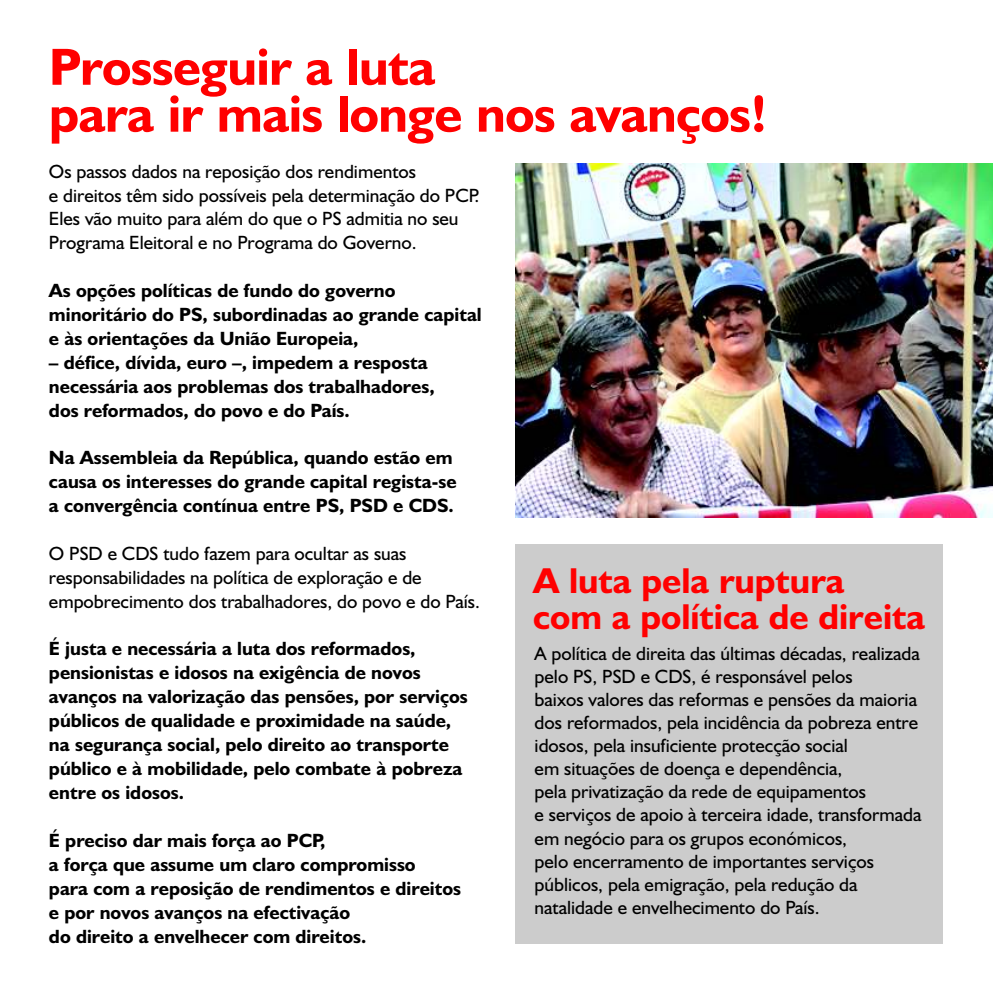
<style>
.page{position:relative;width:993px;height:993px;background:#fff}
.page>*{position:absolute;margin:0;border:0;box-sizing:border-box;transform-origin:0 0}
.t1{font:700 52.5px/46.9px "Humanist 521 BT";letter-spacing:-.01em;color:#f00}
.t2{font:700 36.05px/35.7px "Humanist 521 BT";color:#f00}
.t3{font:700 19.25px/24px "Humanist 521 BT";color:#000}
.t4{font:19.25px/23.1px "Humanist 521 BT";color:#000}
</style>
<div class="page">
<div style="left:515px;top:543px;width:427px;height:399px;background:#ccc"></div>
<img style="left:515px;top:164px;width:477px;height:353px">
<h1 class="t1" style="left:49px;top:48px;width:719px">Prosseguir a luta<br>para ir mais longe nos avanços!</h1>
<p class="t4" style="left:49px;top:161px;width:432px;line-height:23.8px">Os passos dados na reposição dos rendimentos<br>e direitos têm sido possíveis pela determinação do PCP.<br>Eles vão muito para além do que o PS admitia no seu Programa Eleitoral e no Programa do Governo.</p>
<p class="t3" style="left:49px;top:280px;width:434px">As opções políticas de fundo do governo minoritário do PS, subordinadas ao grande capital e às orientações da União Europeia,</p>
<p class="t3" style="left:49px;top:352px;width:387px">– défice, dívida, euro –, impedem a resposta necessária aos problemas dos trabalhadores, dos reformados, do povo e do País.</p>
<p class="t3" style="left:49px;top:447px;width:409px">Na Assembleia da República, quando estão em causa os interesses do grande capital regista-se a convergência contínua entre PS, PSD e CDS.</p>
<p class="t4" style="left:49px;top:543px;width:432px;line-height:23.8px">O PSD e CDS tudo fazem para ocultar as suas responsabilidades na política de exploração e de empobrecimento dos trabalhadores, do povo e do País.</p>
<p class="t3" style="left:49px;top:638px;width:420px">É justa e necessária a luta dos reformados, pensionistas e idosos na exigência de novos avanços na valorização das pensões, por serviços públicos de qualidade e proximidade na saúde, na segurança social, pelo direito ao transporte público e à mobilidade, pelo combate à pobreza entre os idosos.</p>
<p class="t3" style="left:49px;top:829px;width:413px">É preciso dar mais força ao PCP,<br>a força que assume um claro compromisso<br>para com a reposição de rendimentos e direitos e por novos avanços na efectivação<br>do direito a envelhecer com direitos.</p>
<h2 class="t2" style="left:533px;top:565px;width:393px">A luta pela ruptura<br>com a política de direita</h2>
<p class="t4" style="left:534px;top:643px;width:388px">A política de direita das últimas décadas, realizada pelo PS, PSD e CDS, é responsável pelos<br>baixos valores das reformas e pensões da maioria dos reformados, pela incidência da pobreza entre idosos, pela insuficiente protecção social<br>em situações de doença e dependência,<br>pela privatização da rede de equipamentos<br>e serviços de apoio à terceira idade, transformada em negócio para os grupos económicos,<br>pelo encerramento de importantes serviços públicos, pela emigração, pela redução da natalidade e envelhecimento do País.</p>
</div>
